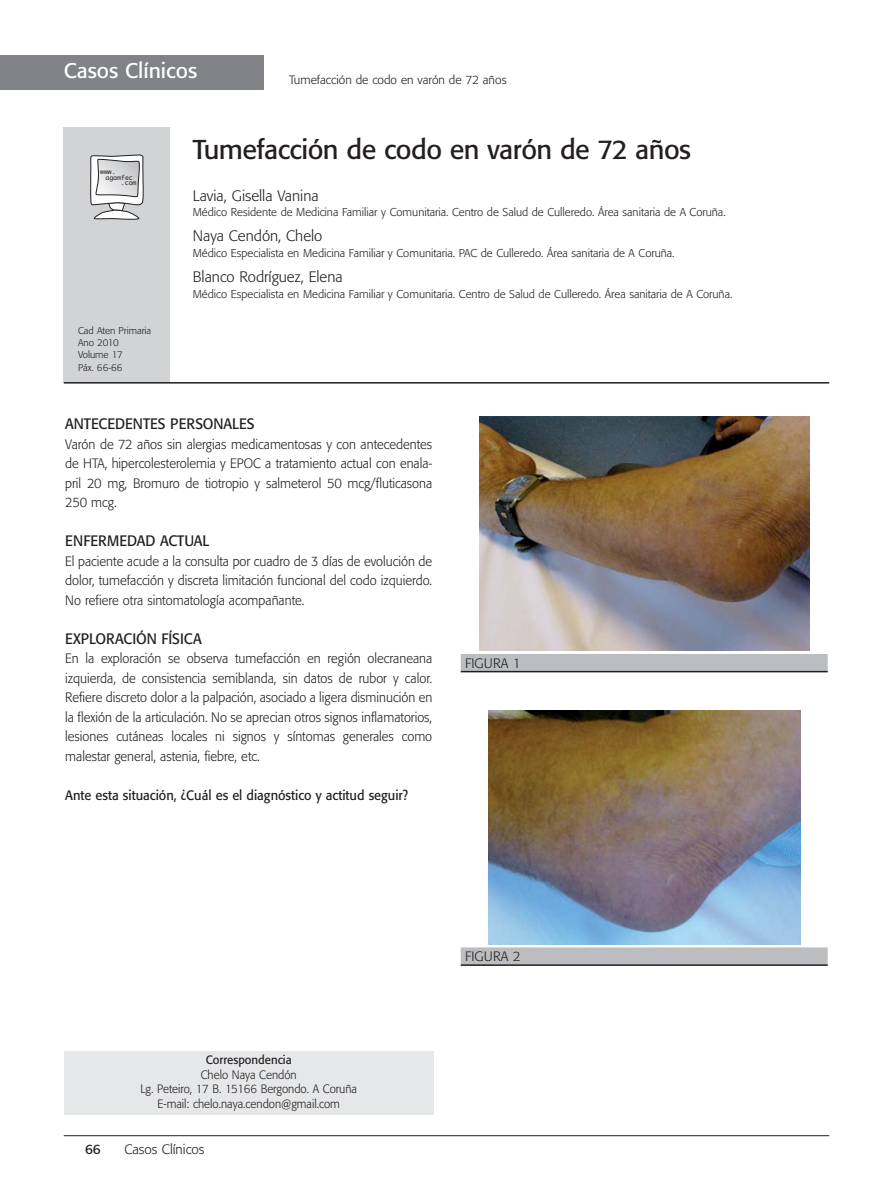
<style>
.page{position:relative;width:893px;height:1191px;background:#fff}
.page>*{position:absolute;margin:0;border:0;box-sizing:border-box;transform-origin:0 0}
.t1{font:27px "Formata";letter-spacing:-.02em;color:#231f20}
.t2{font:21px "Formata";color:#fff}
.t3{font:300 15px "Formata";color:#231f20}
.t4{font:15px "Formata";color:#231f20;scale:.95 1}
.t5{font:300 13.5px/19.5px "Formata";color:#231f20;text-align:justify;scale:.95 1}
.t6{font:13.5px "Formata";color:#231f20;scale:.95 1}
.t7{font:300 13.5px "Formata";color:#231f20}
.t8{font:13.5px "Formata";color:#231f20}
.t9{font:300 12px/14.9px "Formata";color:#231f20;text-align:center;scale:.95 1}
.t10{font:300 12px "Formata";color:#231f20}
.t11{font:12px "Formata";color:#231f20;scale:.95 1}
.t12{font:300 11.25px "Formata";color:#231f20}
.t13{font:300 9.75px/12px "Formata";color:#231f20}
.t14{font:6.45px "Monaco";color:#231f20}
</style>
<div class="page">
<hr style="left:892px;top:55px;width:1px;height:34px;background:#808285">
<div style="left:64px;top:128px;width:106px;height:255px;background:#d1d3d4"></div>
<hr style="left:64px;top:382px;width:765px;height:1px;background:#231f20">
<hr style="left:64px;top:1135px;width:765px;height:1px;background:#231f20">
<div style="left:0;top:55px;width:264px;height:34px;background:#808285"></div>
<div style="left:64px;top:1050px;width:370px;height:64px;background:#e6e7e8"></div>
<div style="left:461px;top:654px;width:367px;height:18px;background:#bbbdc0"></div>
<hr style="left:461px;top:671px;width:367px;height:1px;background:#231f20">
<img style="left:480px;top:417px;width:329px;height:234px">
<div style="left:461px;top:947px;width:367px;height:18px;background:#bbbdc0"></div>
<hr style="left:461px;top:964px;width:367px;height:2px;background:#231f20">
<img style="left:488px;top:710px;width:313px;height:234px">
<svg style="left:90px;top:154px;width:54px;height:66px"></svg>
<h2 class="t2" style="left:64px;top:62px;width:135px">Casos Clínicos</h2>
<p class="t10" style="left:289px;top:75px;width:219px">Tumefacción de codo en varón de 72 años</p>
<p class="t14" style="left:100px;top:168px;width:17px">www.</p>
<p class="t14" style="left:106px;top:173px;width:29px">agamfec</p>
<p class="t14" style="left:121px;top:179px;width:17px">.com</p>
<p class="t13" style="left:78px;top:325px;width:75px">Cad Aten Primaria<br>Ano 2010<br>Volume 17<br>Páx. 66-66</p>
<h1 class="t1" style="left:193px;top:138px;width:500px">Tumefacción de codo en varón de 72 años</h1>
<p class="t3" style="left:193px;top:189px;width:127px">Lavia, Gisella Vanina</p>
<p class="t12" style="left:193px;top:207px;width:534px">Médico Residente de Medicina Familiar y Comunitaria. Centro de Salud de Culleredo. Área sanitaria de A Coruña.</p>
<p class="t3" style="left:193px;top:229px;width:131px">Naya Cendón, Chelo</p>
<p class="t12" style="left:193px;top:248px;width:483px">Médico Especialista en Medicina Familiar y Comunitaria. PAC de Culleredo. Área sanitaria de A Coruña.</p>
<p class="t3" style="left:193px;top:270px;width:151px">Blanco Rodríguez, Elena</p>
<p class="t12" style="left:193px;top:289px;width:541px">Médico Especialista en Medicina Familiar y Comunitaria. Centro de Salud de Culleredo. Área sanitaria de A Coruña.</p>
<p class="t4" style="left:65px;top:417px;width:201px">ANTECEDENTES PERSONALES</p>
<p class="t5" style="left:65px;top:435px;width:388px">Varón de 72 años sin alergias medicamentosas y con antecedentes de HTA, hipercolesterolemia y EPOC a tratamiento actual con enala&shy;pril 20 mg, Bromuro de tiotropio y salmeterol 50 mcg/fluticasona 250 mcg.</p>
<p class="t4" style="left:65px;top:534px;width:153px">ENFERMEDAD ACTUAL</p>
<p class="t5" style="left:65px;top:552px;width:388px">El paciente acude a la consulta por cuadro de 3 días de evolución de dolor, tumefacción y discreta limitación funcional del codo izquierdo.<br>No refiere otra sintomatología acompañante.</p>
<p class="t4" style="left:65px;top:632px;width:145px">EXPLORACIÓN FÍSICA</p>
<p class="t5" style="left:65px;top:649px;width:388px">En la exploración se observa tumefacción en región olecraneana izquierda, de consistencia semiblanda, sin datos de rubor y calor.<br>Refiere discreto dolor a la palpación, asociado a ligera disminución en la flexión de la articulación. No se aprecian otros signos inflamatorios, lesiones cutáneas locales ni signos y síntomas generales como malestar general, astenia, fiebre, etc.</p>
<p class="t6" style="left:65px;top:789px;width:362px">Ante esta situación, ¿Cuál es el diagnóstico y actitud seguir?</p>
<p class="t7" style="left:465px;top:657px;width:57px">FIGURA 1</p>
<p class="t11" style="left:206px;top:1054px;width:92px">Correspondencia</p>
<p class="t9" style="left:140px;top:1067px;width:230px">Chelo Naya Cendón<br>Lg. Peteiro, 17 B. 15166 Bergondo. A Coruña<br>E-mail: chelo.naya.cendon@gmail.com</p>
<p class="t8" style="left:85px;top:1142px;width:17px">66</p>
<p class="t7" style="left:124px;top:1142px;width:82px">Casos Clínicos</p>
<p class="t7" style="left:465px;top:950px;width:57px">FIGURA 2</p>
</div>
